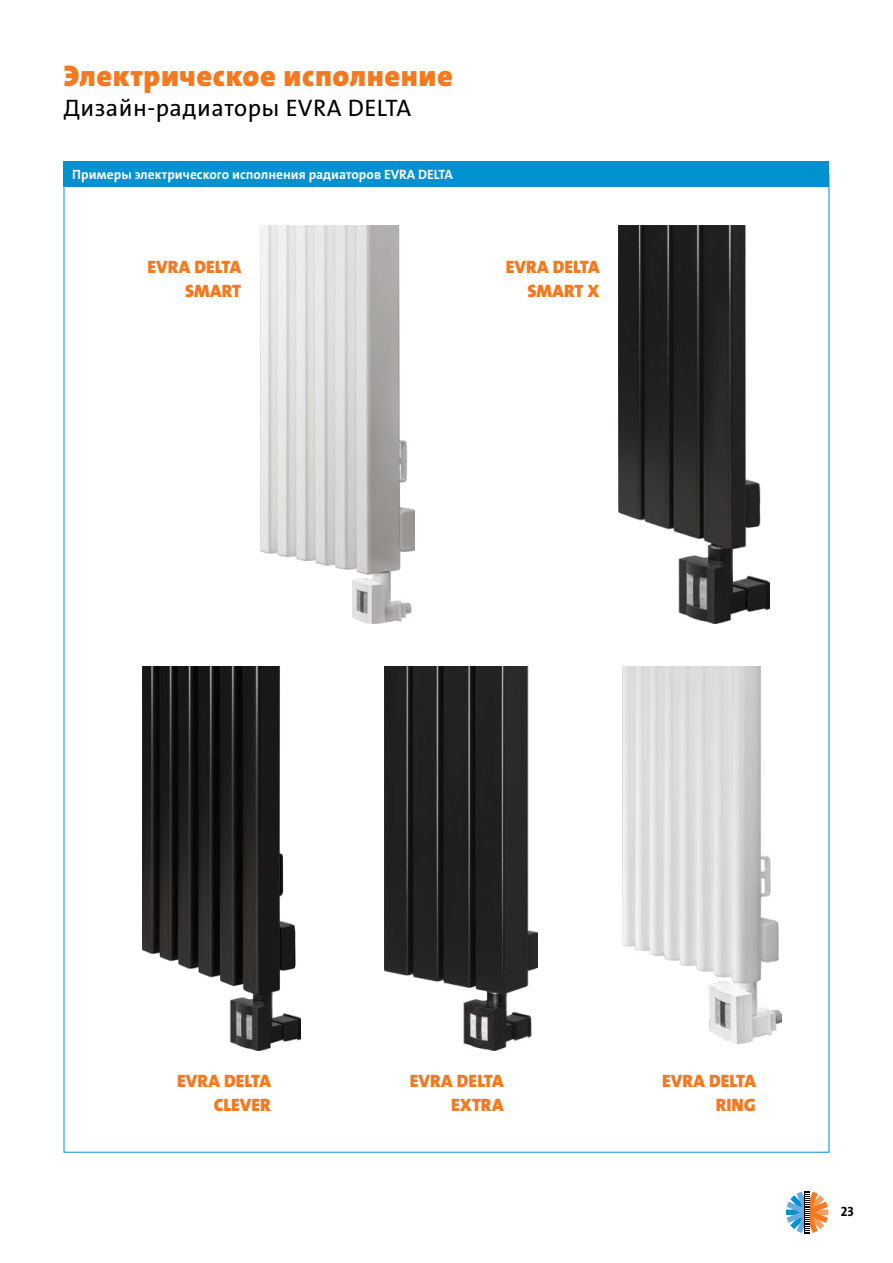
<style>
.page{position:relative;width:893px;height:1263px;background:#fff}
.page>*{position:absolute;margin:0;border:0;box-sizing:border-box;transform-origin:0 0}
.t1{font:900 30px "The Sans LP9";letter-spacing:.02em;color:#f47920}
.t2{font:24px "The Sans LP5 Plain";letter-spacing:.02em;color:#000}
.t3{font:900 18px/24px "The Sans LP9";color:#f47920;text-align:right}
.t4{font:13.5px "The Sans LP7 Bld";color:#fff}
.t5{font:13.5px "The Sans LP7 Bld";color:#000}
</style>
<div class="page">
<svg style="left:786px;top:1191px;width:42px;height:42px"></svg>
<div style="left:64px;top:162px;width:765px;height:25px;background:#0091d1"></div>
<img style="left:261px;top:226px;width:153px;height:397px">
<img style="left:619px;top:226px;width:150px;height:397px">
<img style="left:384px;top:666px;width:154px;height:385px">
<img style="left:142px;top:666px;width:159px;height:385px">
<img style="left:623px;top:666px;width:158px;height:378px">
<h1 class="t1" style="left:64px;top:57px;width:391px">Электрическое исполнение</h1>
<h2 class="t2" style="left:64px;top:92px;width:349px">Дизайн-радиаторы EVRA DELTA</h2>
<p class="t4" style="left:72px;top:166px;width:382px">Примеры электрического исполнения радиаторов EVRA DELTA</p>
<p class="t3" style="left:147px;top:255px;width:95px">EVRA DELTA<br>SMART</p>
<p class="t3" style="left:506px;top:255px;width:95px">EVRA DELTA<br>SMART X</p>
<p class="t3" style="left:177px;top:1068px;width:95px">EVRA DELTA<br>CLEVER</p>
<p class="t3" style="left:410px;top:1068px;width:95px">EVRA DELTA<br>EXTRA</p>
<p class="t3" style="left:662px;top:1068px;width:95px">EVRA DELTA<br>RING</p>
<p class="t5" style="left:841px;top:1202px;width:15px">23</p>
</div>
